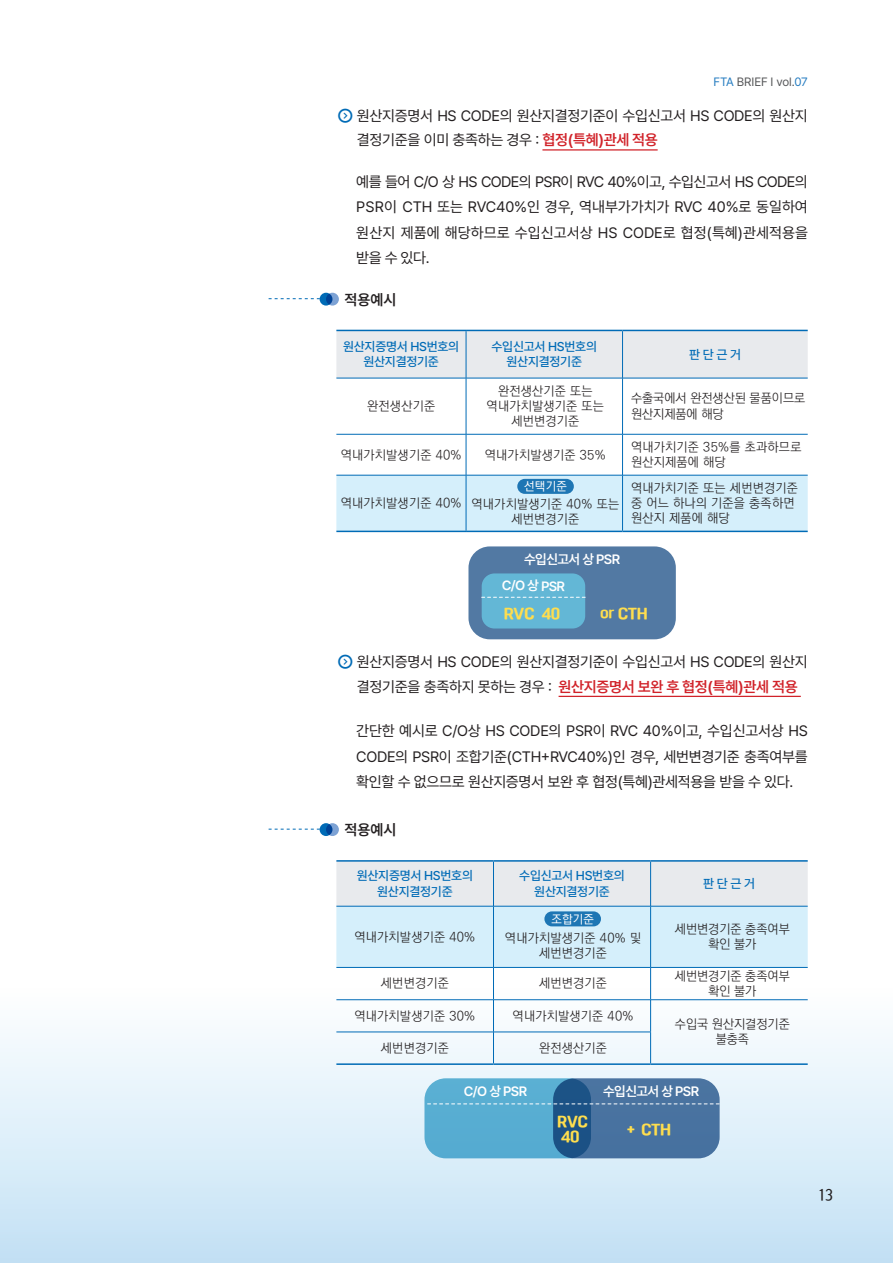
<style>
.page{position:relative;width:893px;height:1263px;background:#fff}
.page>*{position:absolute;margin:0;border:0;box-sizing:border-box;transform-origin:0 0}
.t1{font:16.5px "Se H CB";color:#231f20}
.t2{font:15px/25.5px "Pretendard";letter-spacing:-.02em;color:#231f20}
.t3{font:15px/15px "OTMBC 1961 Gulim M";letter-spacing:-.02em;color:#ffde4e}
.t4{font:600 15px "Pretendard";color:#231f20}
.t5{font:600 13.5px "Pretendard";letter-spacing:-.04em;color:#fff}
.t6{font:300 12.75px/15.3px "Ko Pub Dotum";letter-spacing:.02em;color:#231f20}
.t7{font:500 12.75px/15.3px "Pretendard";letter-spacing:-.02em;color:#006bb6;text-align:center}
.t8{font:300 12.75px/15.3px "Ko Pub Dotum";color:#231f20;text-align:center}
.t9{font:12px "Pretendard";letter-spacing:-.005em;color:#57585a}
.t10{font:500 12px "Ko Pub Dotum";letter-spacing:.02em;color:#fff}
.s1{color:#277dc1}
.s2{font-weight:600;color:#d1232a}
.s3{font-size:13.5px}
</style>
<div class="page">
<div style="left:0;top:929px;width:893px;height:334px;background:linear-gradient(to bottom,#fff,#c5e2f5)"></div>
<svg style="left:0;top:929px;width:1px;height:334px"></svg>
<div style="left:320px;top:293px;width:12px;height:13px;background:#006bb6;border-radius:50%"></div>
<svg style="left:326px;top:293px;width:13px;height:13px"></svg>
<svg style="left:269px;top:298px;width:51px;height:1px"></svg>
<div style="left:336px;top:331px;width:472px;height:47px;background:#e8eaed"></div>
<div style="left:336px;top:476px;width:472px;height:55px;background:#d5effb"></div>
<hr style="left:622px;top:378px;width:1px;height:56px;background:#006bb6">
<hr style="left:622px;top:434px;width:1px;height:41px;background:#006bb6">
<hr style="left:622px;top:475px;width:1px;height:56px;background:#006bb6">
<hr style="left:466px;top:378px;width:1px;height:56px;background:#006bb6">
<hr style="left:466px;top:434px;width:1px;height:41px;background:#006bb6">
<hr style="left:466px;top:475px;width:1px;height:56px;background:#006bb6">
<hr style="left:336px;top:434px;width:130px;height:1px;background:#006bb6">
<hr style="left:466px;top:434px;width:156px;height:1px;background:#006bb6">
<hr style="left:622px;top:434px;width:186px;height:1px;background:#006bb6">
<hr style="left:336px;top:475px;width:130px;height:1px;background:#006bb6">
<hr style="left:466px;top:475px;width:156px;height:1px;background:#006bb6">
<hr style="left:622px;top:475px;width:186px;height:1px;background:#006bb6">
<hr style="left:336px;top:531px;width:130px;height:1px;background:#006bb6">
<hr style="left:466px;top:531px;width:156px;height:1px;background:#006bb6">
<hr style="left:622px;top:531px;width:186px;height:1px;background:#006bb6">
<hr style="left:336px;top:330px;width:130px;height:1px;background:#006bb6">
<hr style="left:466px;top:330px;width:156px;height:1px;background:#006bb6">
<hr style="left:622px;top:330px;width:186px;height:1px;background:#006bb6">
<hr style="left:466px;top:331px;width:1px;height:47px;background:#006bb6">
<hr style="left:622px;top:331px;width:1px;height:47px;background:#006bb6">
<hr style="left:336px;top:378px;width:130px;height:1px;background:#006bb6">
<hr style="left:466px;top:378px;width:156px;height:1px;background:#006bb6">
<hr style="left:622px;top:378px;width:186px;height:1px;background:#006bb6">
<hr style="left:542px;top:149px;width:116px;height:2px;background:#d1232a">
<div style="left:517px;top:479px;width:57px;height:15px;background:#1e76b4;border-radius:8px"></div>
<hr style="left:559px;top:696px;width:242px;height:1px;background:#d1232a">
<div style="left:320px;top:823px;width:12px;height:13px;background:#006bb6;border-radius:50%"></div>
<svg style="left:326px;top:823px;width:13px;height:13px"></svg>
<svg style="left:269px;top:829px;width:51px;height:1px"></svg>
<svg style="left:336px;top:862px;width:472px;height:105px"></svg>
<hr style="left:650px;top:906px;width:1px;height:61px;background:#006bb6">
<hr style="left:650px;top:968px;width:1px;height:31px;background:#006bb6">
<hr style="left:650px;top:1000px;width:1px;height:32px;background:#006bb6">
<hr style="left:650px;top:1032px;width:1px;height:31px;background:#006bb6">
<hr style="left:493px;top:906px;width:1px;height:61px;background:#006bb6">
<hr style="left:493px;top:968px;width:1px;height:31px;background:#006bb6">
<hr style="left:493px;top:1000px;width:1px;height:32px;background:#006bb6">
<hr style="left:493px;top:1032px;width:1px;height:31px;background:#006bb6">
<hr style="left:336px;top:967px;width:157px;height:1px;background:#006bb6">
<hr style="left:493px;top:967px;width:158px;height:1px;background:#006bb6">
<hr style="left:651px;top:967px;width:157px;height:1px;background:#006bb6">
<hr style="left:336px;top:999px;width:157px;height:1px;background:#006bb6">
<hr style="left:493px;top:999px;width:158px;height:1px;background:#006bb6">
<hr style="left:651px;top:999px;width:157px;height:1px;background:#006bb6">
<hr style="left:336px;top:1032px;width:157px;height:1px;background:#006bb6">
<hr style="left:493px;top:1032px;width:158px;height:1px;background:#006bb6">
<hr style="left:336px;top:1063px;width:157px;height:2px;background:#006bb6">
<hr style="left:493px;top:1063px;width:158px;height:2px;background:#006bb6">
<hr style="left:651px;top:1063px;width:157px;height:2px;background:#006bb6">
<hr style="left:336px;top:860px;width:157px;height:2px;background:#006bb6">
<hr style="left:493px;top:860px;width:158px;height:2px;background:#006bb6">
<hr style="left:651px;top:860px;width:157px;height:2px;background:#006bb6">
<hr style="left:493px;top:862px;width:1px;height:44px;background:#006bb6">
<hr style="left:650px;top:862px;width:1px;height:44px;background:#006bb6">
<hr style="left:336px;top:906px;width:157px;height:1px;background:#006bb6">
<hr style="left:493px;top:906px;width:158px;height:1px;background:#006bb6">
<hr style="left:651px;top:906px;width:157px;height:1px;background:#006bb6">
<div style="left:544px;top:911px;width:57px;height:15px;background:#1e76b4;border-radius:8px"></div>
<div style="left:468px;top:546px;width:208px;height:93px;background:#5279a3;border-radius:21px"></div>
<div style="left:482px;top:573px;width:103px;height:55px;background:#63b7d6;border-radius:13px"></div>
<svg style="left:482px;top:597px;width:103px;height:1px"></svg>
<div style="left:424px;top:1078px;width:167px;height:80px;background:#57add2;border-radius:21px"></div>
<svg style="left:553px;top:1078px;width:167px;height:80px;fill:#4872a0"></svg>
<svg style="left:428px;top:1103px;width:291px;height:1px"></svg>
<p class="t9" style="left:713px;top:73px;width:96px"><span class="s1">FTA</span> BRIEF I vol.<span class="s1">07</span></p>
<p class="t2" style="left:357px;top:102px;width:452px;line-height:24.8px">원산지증명서 HS CODE의 원산지결정기준이 수입신고서 HS CODE의 원산지 결정기준을 이미 충족하는 경우 : <span class="s2">협정(특혜)관세 적용</span></p>
<p class="t2" style="left:356px;top:168px;width:453px;text-align:justify">예를 들어 C/O 상 HS CODE의 PSR이 RVC 40%이고, 수입신고서 HS CODE의 PSR이 CTH 또는 RVC40%인 경우, 역내부가가치가 RVC 40%로 동일하여 원산지 제품에 해당하므로 수입신고서상 HS CODE로 협정(특혜)관세적용을 받을 수 있다.</p>
<p class="t4" style="left:344px;top:288px;width:53px">적용예시</p>
<p class="t7" style="left:343px;top:339px;width:118px">원산지증명서 HS번호의 원산지결정기준</p>
<p class="t7" style="left:492px;top:339px;width:107px">수입신고서 HS번호의 원산지결정기준</p>
<p class="t7" style="left:689px;top:346px;width:53px">판 단 근 거</p>
<p class="t6" style="left:367px;top:399px;width:69px">완전생산기준</p>
<p class="t6" style="left:487px;top:384px;width:119px;text-align:center">완전생산기준 또는 역내가치발생기준 또는 세번변경기준</p>
<p class="t8" style="left:631px;top:391px;width:176px;text-align:left">수출국에서 완전생산된 물품이므로 원산지제품에 해당</p>
<p class="t6" style="left:341px;top:447px;width:122px">역내가치발생기준 40%</p>
<p class="t6" style="left:485px;top:447px;width:122px">역내가치발생기준 35%</p>
<p class="t6" style="left:631px;top:440px;width:172px">역내가치기준 35%를 초과하므로 원산지제품에 해당</p>
<p class="t6" style="left:511px;top:497px;width:109px;text-indent:-171px">역내가치발생기준 40% 역내가치발생기준 40% 또는 세번변경기준</p>
<p class="t10" style="left:524px;top:480px;width:44px">선택기준</p>
<p class="t6" style="left:631px;top:481px;width:168px">역내가치기준 또는 세번변경기준 중 어느 하나의 기준을 충족하면 원산지 제품에 해당</p>
<p class="t5" style="left:524px;top:549px;width:98px">수입신고서 상 PSR</p>
<p class="t5" style="left:502px;top:575px;width:65px;rotate:1deg">C/O 상 PSR</p>
<p class="t3" style="left:504px;top:607px;width:58px">RVC 40</p>
<p class="t3" style="left:600px;top:607px;width:49px"><span class="s3">or</span> CTH</p>
<p class="t2" style="left:357px;top:649px;width:452px;line-height:24.8px">원산지증명서 HS CODE의 원산지결정기준이 수입신고서 HS CODE의 원산지 결정기준을 충족하지 못하는 경우 : <span class="s2">원산지증명서 보완 후 협정(특혜)관세 적용</span></p>
<p class="t2" style="left:356px;top:717px;width:453px;text-align:justify">간단한 예시로 C/O상 HS CODE의 PSR이 RVC 40%이고, 수입신고서상 HS CODE의 PSR이 조합기준(CTH+RVC40%)인 경우, 세번변경기준 충족여부를 확인할 수 없으므로 원산지증명서 보완 후 협정(특혜)관세적용을 받을 수 있다.</p>
<p class="t4" style="left:344px;top:819px;width:53px">적용예시</p>
<p class="t7" style="left:357px;top:868px;width:118px">원산지증명서 HS번호의 원산지결정기준</p>
<p class="t7" style="left:519px;top:868px;width:107px">수입신고서 HS번호의 원산지결정기준</p>
<p class="t7" style="left:703px;top:875px;width:53px">판 단 근 거</p>
<p class="t6" style="left:354px;top:929px;width:122px">역내가치발생기준 40%</p>
<p class="t6" style="left:505px;top:931px;width:138px;text-align:center">역내가치발생기준 40% 및 세번변경기준</p>
<p class="t8" style="left:675px;top:922px;width:116px">세번변경기준 충족여부 확인 불가</p>
<p class="t6" style="left:381px;top:976px;width:69px">세번변경기준</p>
<p class="t6" style="left:539px;top:976px;width:69px">세번변경기준</p>
<p class="t8" style="left:675px;top:969px;width:116px">세번변경기준 충족여부 확인 불가</p>
<p class="t6" style="left:354px;top:1009px;width:122px">역내가치발생기준 30%</p>
<p class="t6" style="left:513px;top:1009px;width:122px">역내가치발생기준 40%</p>
<p class="t8" style="left:675px;top:1017px;width:116px">수입국 원산지결정기준 불충족</p>
<p class="t6" style="left:381px;top:1041px;width:69px">세번변경기준</p>
<p class="t6" style="left:539px;top:1041px;width:69px">완전생산기준</p>
<p class="t10" style="left:551px;top:913px;width:44px">조합기준</p>
<p class="t5" style="left:464px;top:1081px;width:65px">C/O 상 PSR</p>
<p class="t5" style="left:603px;top:1081px;width:98px">수입신고서 상 PSR</p>
<p class="t3" style="left:557px;top:1115px;width:32px">RVC<br>40</p>
<p class="t3" style="left:625px;top:1123px;width:48px">＋ CTH</p>
<p class="t1" style="left:818px;top:1186px;width:16px">13</p>
</div>
